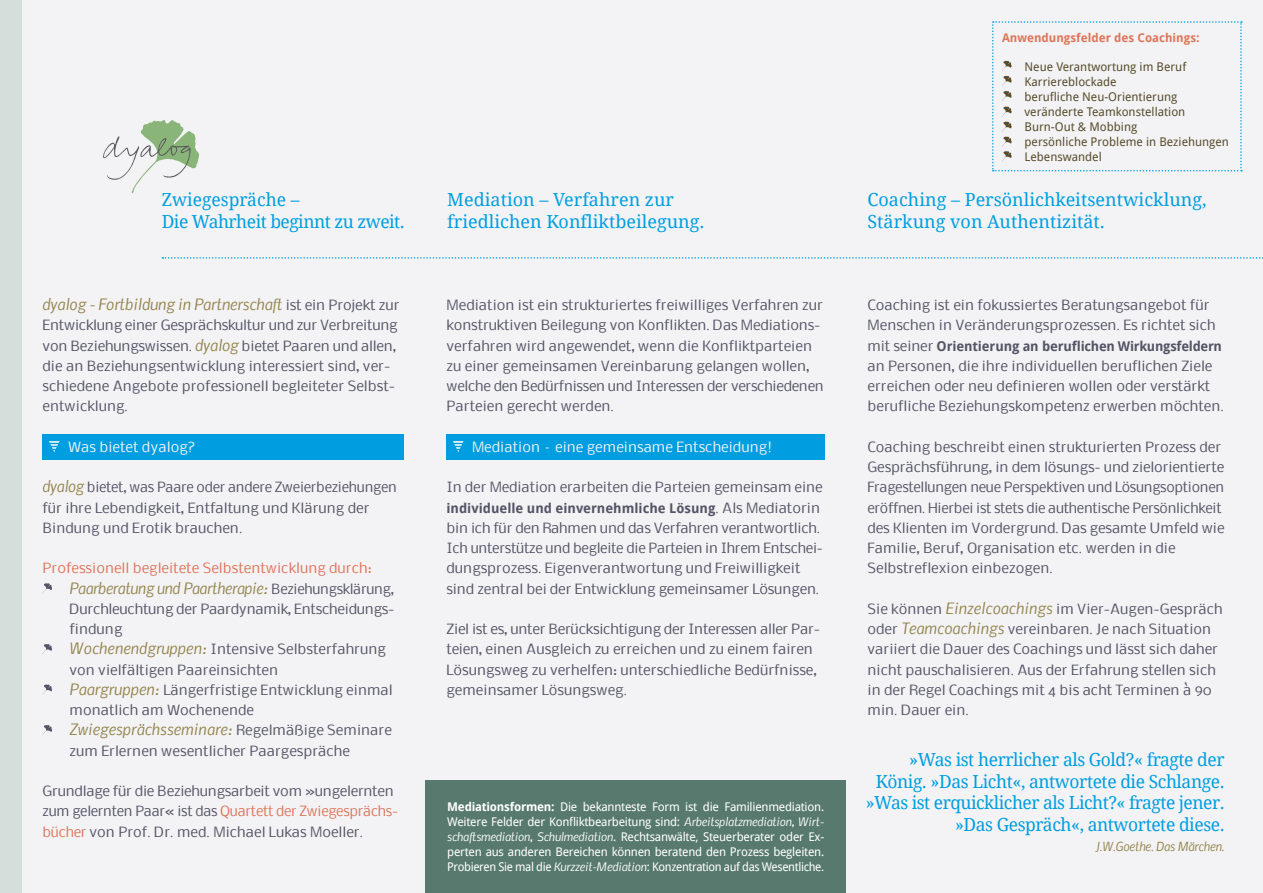
<style>
.page{position:relative;width:1263px;height:893px;background:#fff}
.page>*{position:absolute;margin:0;border:0;box-sizing:border-box;transform-origin:0 0}
.t1{font:18px/21.6px "Droid Serif";letter-spacing:-.025em;color:#009ee0;text-align:right}
.t2{font:18px/21.6px "Droid Serif";color:#009ee0}
.t3{font:italic 15px "Nobile";letter-spacing:-.01em;color:#92824a}
.t4{font:13.5px/20.2px "Nobile";color:#545466}
.t5{font:13.5px/20.2px "Nobile";letter-spacing:-.02em;color:#545466}
.t6{font:700 13.5px "Droid Sans";letter-spacing:-.01em;color:#545466}
.t7{font:13.5px "Nobile";color:#f3f3f5}
.t8{font:13.5px "Nobile";color:#de7559}
.t9{font:12px/15px "Droid Sans";letter-spacing:-.03em;color:#fff;text-align:justify}
.t10{font:12px/15px "Droid Sans";color:#594d2e}
.t11{font:700 12px "Droid Sans";color:#de7559}
.t12{font:italic 12px "Nobile";letter-spacing:-.02em;color:#92824a}
.s1{font-style:normal;font-size:13.5px;color:#545466}
.s2{font-style:italic;font-size:15px;color:#92824a}
.s3{color:#de7559}
.s4{font-family:"Nobile";font-weight:400}
.s5{font-weight:700}
.s6{font-family:"Nobile";font-style:italic;font-size:11.25px}
</style>
<div class="page">
<div style="left:21px;top:0;width:1242px;height:893px;background:#f3f3f5"></div>
<div style="left:0;top:0;width:21px;height:893px;background:#d5dedb"></div>
<svg style="left:162px;top:257px;width:1101px;height:2px"></svg>
<svg style="left:103px;top:120px;width:96px;height:73px"></svg>
<div style="left:446px;top:434px;width:379px;height:25px;background:#009ee0"></div>
<svg style="left:453px;top:441px;width:10px;height:11px"></svg>
<div style="left:43px;top:434px;width:361px;height:25px;background:#009ee0"></div>
<svg style="left:49px;top:441px;width:11px;height:11px"></svg>
<div style="left:425px;top:780px;width:421px;height:113px;background:#587a6e"></div>
<svg style="left:992px;top:21px;width:250px;height:150px"></svg>
<svg style="left:42px;top:583px;width:10px;height:11px"></svg>
<svg style="left:42px;top:644px;width:10px;height:10px"></svg>
<svg style="left:42px;top:684px;width:10px;height:11px"></svg>
<svg style="left:42px;top:725px;width:10px;height:10px"></svg>
<p class="t11" style="left:1002px;top:30px;width:199px">Anwendungsfelder des Coachings:</p>
<p class="t10" style="left:1024px;top:60px;width:206px">Neue Verantwortung im Beruf<br>Karriereblockade<br>berufliche Neu-Orientierung veränderte Teamkonstellation<br>Burn-Out &amp; Mobbing<br>persönliche Probleme in Beziehungen<br>Lebenswandel</p>
<h1 class="t1" style="left:162px;top:189px;width:245px;text-align:left">Zwiegespräche –<br>Die Wahrheit beginnt zu zweit.</h1>
<h1 class="t2" style="left:447px;top:189px;width:259px">Mediation – Verfahren zur friedlichen Konfliktbeilegung.</h1>
<h1 class="t2" style="left:867px;top:189px;width:341px">Coaching – Persönlichkeitsentwicklung,<br>Stärkung von Authentizität.</h1>
<p class="t3" style="left:43px;top:293px;width:358px">dyalog - Fortbildung in Partnerschaft <span class="s1">ist ein Projekt zur</span></p>
<p class="t4" style="left:43px;top:315px;width:356px">Entwicklung einer Gesprächskultur und zur Verbreitung von Beziehungswissen. <span class="s2">dyalog</span> bietet Paaren und allen, die an Beziehungsentwicklung interessiert sind, ver&shy;schiedene Angebote professionell begleiteter Selbst&shy;entwicklung.</p>
<p class="t7" style="left:68px;top:436px;width:129px">Was bietet dyalog?</p>
<p class="t4" style="left:43px;top:477px;width:356px"><span class="s2">dyalog</span> bietet, was Paare oder andere Zweierbeziehungen für ihre Lebendigkeit, Entfaltung und Klärung der<br>Bindung und Erotik brauchen.</p>
<p class="t8" style="left:43px;top:558px;width:331px">Professionell begleitete Selbstentwicklung durch:</p>
<p class="t3" style="left:70px;top:576px;width:326px">Paarberatung und Paartherapie: <span class="s1">Beziehungsklärung,</span></p>
<p class="t4" style="left:70px;top:598px;width:326px">Durchleuchtung der Paardynamik, Entscheidungs&shy;findung<br><span class="s2">Wochenendgruppen:</span> Intensive Selbsterfahrung von vielfältigen Paareinsichten<br><span class="s2">Paargruppen:</span> Längerfristige Entwicklung einmal monatlich am Wochenende</p>
<p class="t3" style="left:70px;top:718px;width:324px">Zwiegesprächsseminare: <span class="s1">Regelmäßige Seminare</span></p>
<p class="t4" style="left:70px;top:740px;width:282px">zum Erlernen wesentlicher Paargespräche</p>
<p class="t5" style="left:43px;top:780px;width:357px">Grundlage für die Beziehungsarbeit vom »ungelernten zum gelernten Paar« ist das <span class="s3">Quartett der Zwiegesprächs&shy;bücher</span> von Prof. Dr. med. Michael Lukas Moeller.</p>
<p class="t4" style="left:446px;top:294px;width:379px">Mediation ist ein strukturiertes freiwilliges Verfahren zur konstruktiven Beilegung von Konflikten. Das Mediations&shy;verfahren wird angewendet, wenn die Konfliktparteien zu einer gemeinsamen Vereinbarung gelangen wollen, welche den Bedürfnissen und Interessen der verschiedenen Parteien gerecht werden.</p>
<p class="t7" style="left:472px;top:436px;width:302px">Mediation – eine gemeinsame Entscheidung!</p>
<p class="t4" style="left:446px;top:477px;width:378px">In der Mediation erarbeiten die Parteien gemeinsam eine</p>
<p class="t6" style="left:446px;top:500px;width:375px">individuelle und einvernehmliche Lösung<span class="s4">. Als Mediatorin</span></p>
<p class="t4" style="left:446px;top:517px;width:378px">bin ich für den Rahmen und das Verfahren verantwortlich.<br>Ich unterstütze und begleite die Parteien in Ihrem Entschei&shy;dungsprozess. Eigenverantwortung und Freiwilligkeit sind zentral bei der Entwicklung gemeinsamer Lösungen.</p>
<p class="t4" style="left:446px;top:618px;width:375px">Ziel ist es, unter Berücksichtigung der Interessen aller Par&shy;teien, einen Ausgleich zu erreichen und zu einem fairen Lösungsweg zu verhelfen: unterschiedliche Bedürfnisse, gemeinsamer Lösungsweg.</p>
<p class="t9" style="left:447px;top:799px;width:378px"><span class="s5">Mediationsformen:</span> Die bekannteste Form ist die Familienmediation.<br>Weitere Felder der Konfliktbearbeitung sind: <span class="s6">Arbeitsplatzmediation, Wirt&shy;schaftsmediation, Schulmediation</span>. Rechtsanwälte, Steuerberater oder Ex&shy;perten aus anderen Bereichen können beratend den Prozess begleiten.<br>Probieren Sie mal die <span class="s6">Kurzzeit-Mediation</span>: Konzentration auf das Wesentliche.</p>
<p class="t4" style="left:867px;top:294px;width:350px">Coaching ist ein fokussiertes Beratungsangebot für<br>Menschen in Veränderungsprozessen. Es richtet sich</p>
<p class="t6" style="left:867px;top:338px;width:356px"><span class="s4">mit seiner</span> Orientierung an beruflichen Wirkungsfeldern</p>
<p class="t4" style="left:867px;top:355px;width:358px">an Personen, die ihre individuellen beruflichen Ziele erreichen oder neu definieren wollen oder verstärkt berufliche Beziehungskompetenz erwerben möchten.</p>
<p class="t4" style="left:867px;top:436px;width:359px">Coaching beschreibt einen strukturierten Prozess der Gesprächsführung, in dem lösungs- und zielorientierte Fragestellungen neue Perspektiven und Lösungsoptionen eröffnen. Hierbei ist stets die authentische Persönlichkeit des Klienten im Vordergrund. Das gesamte Umfeld wie Familie, Beruf, Organisation etc. werden in die Selbstreflexion einbezogen.</p>
<p class="t4" style="left:867px;top:598px;width:357px">Sie können <span class="s2">Einzelcoachings</span> im Vier-Augen-Gespräch oder <span class="s2">Teamcoachings</span> vereinbaren. Je nach Situation variiert die Dauer des Coachings und lässt sich daher nicht pauschalisieren. Aus der Erfahrung stellen sich in der Regel Coachings mit 4 bis acht Terminen à 90 min. Dauer ein.</p>
<h1 class="t1" style="left:866px;top:749px;width:360px">»Was ist herrlicher als Gold?« fragte der König. »Das Licht«, antwortete die Schlange. »Was ist erquicklicher als Licht?« fragte jener. »Das Gespräch«, antwortete diese.</h1>
<p class="t12" style="left:1095px;top:837px;width:131px">J.W.Goethe. Das Märchen.</p>
</div>
